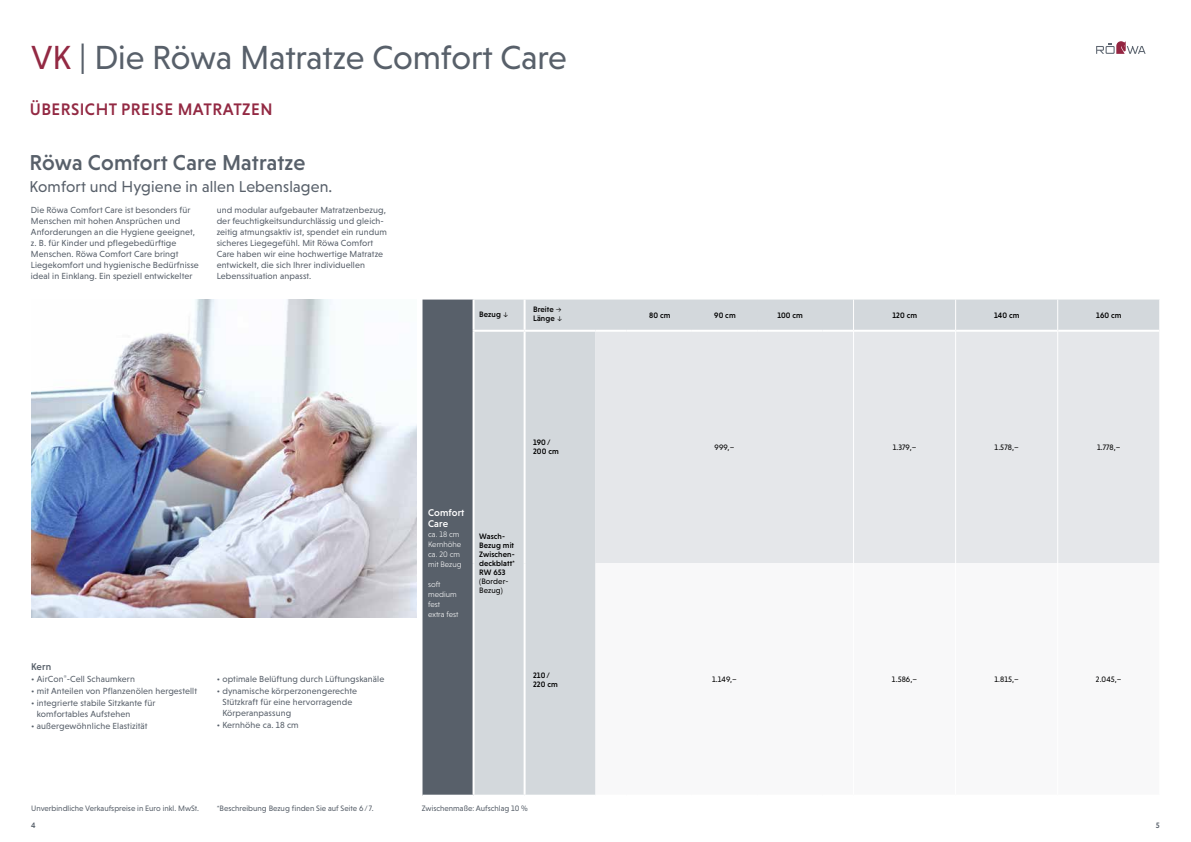
<style>
.page{position:relative;width:1191px;height:842px;background:#fff}
.page>*{position:absolute;margin:0;border:0;box-sizing:border-box;transform-origin:0 0}
.t1{font:34px "Niveau Grotesk";letter-spacing:-.005em;color:#58606a}
.t2{font:500 22px "Niveau Grotesk";letter-spacing:.005em;color:#58606a}
.t3{font:500 17px "Niveau Grotesk";letter-spacing:.03em;color:#932943}
.t4{font:16px "Niveau Grotesk";letter-spacing:.01em;color:#58606a}
.t5{font:500 10px/11px "Niveau Grotesk";letter-spacing:.01em;color:#fff}
.t6{font:500 10px "Niveau Grotesk";color:#58606a}
.t7{font:9px/11px "Niveau Grotesk";letter-spacing:.01em;color:#58606a}
.t8{font:8px "Niveau Grotesk";color:#58606a}
.t9{font:500 8px/9px "Niveau Grotesk";letter-spacing:.01em;color:#000}
.t10{font:8px/9px "Niveau Grotesk";letter-spacing:.01em;color:#000}
.t11{font:300 8px/10px "Niveau Grotesk";color:#fff}
.t12{font:500 8px "Niveau Grotesk";color:#58606a}
.s1{color:#932943}
.s2{font-weight:400}
</style>
<div class="page">
<svg style="left:1096px;top:41px;width:49px;height:13px"></svg>
<img style="left:31px;top:300px;width:386px;height:318px">
<div style="left:422px;top:300px;width:50px;height:495px;background:#58606a"></div>
<div style="left:474px;top:300px;width:685px;height:495px;background:#d3d8dc"></div>
<div style="left:595px;top:332px;width:564px;height:231px;background:#e5e7ea"></div>
<svg style="left:595px;top:563px;width:564px;height:232px"></svg>
<hr style="left:595px;top:330px;width:31px;height:2px;background:#fff">
<hr style="left:626px;top:330px;width:66px;height:2px;background:#fff">
<hr style="left:692px;top:330px;width:65px;height:2px;background:#fff">
<hr style="left:757px;top:330px;width:65px;height:2px;background:#fff">
<hr style="left:822px;top:330px;width:31px;height:2px;background:#fff">
<hr style="left:854px;top:330px;width:101px;height:2px;background:#fff">
<hr style="left:956px;top:330px;width:101px;height:2px;background:#fff">
<hr style="left:1058px;top:330px;width:101px;height:2px;background:#fff">
<hr style="left:472px;top:330px;width:52px;height:2px;background:#fff">
<hr style="left:524px;top:330px;width:71px;height:2px;background:#fff">
<hr style="left:523px;top:300px;width:2px;height:30px;background:#fff">
<hr style="left:523px;top:332px;width:2px;height:231px;background:#fff">
<hr style="left:523px;top:563px;width:2px;height:232px;background:#fff">
<hr style="left:853px;top:300px;width:1px;height:31px;background:#fff">
<hr style="left:955px;top:300px;width:1px;height:31px;background:#fff">
<hr style="left:853px;top:331px;width:1px;height:232px;background:#fff">
<hr style="left:853px;top:563px;width:1px;height:232px;background:#fff">
<hr style="left:955px;top:331px;width:1px;height:232px;background:#fff">
<hr style="left:955px;top:563px;width:1px;height:232px;background:#fff">
<hr style="left:1057px;top:300px;width:1px;height:31px;background:#fff">
<hr style="left:1057px;top:331px;width:1px;height:232px;background:#fff">
<hr style="left:1057px;top:563px;width:1px;height:232px;background:#fff">
<h1 class="t1" style="left:31px;top:38px;width:537px"><span class="s1">VK</span> | Die Röwa Matratze Comfort Care</h1>
<h3 class="t3" style="left:30px;top:99px;width:244px">ÜBERSICHT PREISE MATRATZEN</h3>
<h2 class="t2" style="left:30px;top:150px;width:277px">Röwa Comfort Care Matratze</h2>
<h3 class="t4" style="left:30px;top:178px;width:304px">Komfort und Hygiene in allen Lebenslagen.</h3>
<p class="t7" style="left:31px;top:205px;width:169px">Die Röwa Comfort Care ist besonders für Menschen mit hohen Ansprüchen und Anforderungen an die Hygiene geeignet, z. B. für Kinder und pflegebedürftige Menschen. Röwa Comfort Care bringt Liegekomfort und hygienische Bedürfnisse ideal in Einklang. Ein speziell entwickelter</p>
<p class="t7" style="left:217px;top:204px;width:172px">und modular aufgebauter Matratzenbezug, der feuchtigkeitsundurchlässig und gleich&shy;zeitig atmungsaktiv ist, spendet ein rundum sicheres Liegegefühl. Mit Röwa Comfort Care haben wir eine hochwertige Matratze entwickelt, die sich Ihrer individuellen Lebenssituation anpasst.</p>
<p class="t9" style="left:479px;top:309px;width:31px">Bezug <span class="s2">↓</span></p>
<p class="t9" style="left:533px;top:305px;width:31px">Breite <span class="s2">→<br></span>Länge <span class="s2">↓</span></p>
<p class="t9" style="left:649px;top:311px;width:23px">80 cm</p>
<p class="t9" style="left:714px;top:311px;width:23px">90 cm</p>
<p class="t9" style="left:777px;top:311px;width:27px">100 cm</p>
<p class="t9" style="left:892px;top:311px;width:26px">120 cm</p>
<p class="t9" style="left:994px;top:311px;width:27px">140 cm</p>
<p class="t9" style="left:1096px;top:311px;width:27px">160 cm</p>
<p class="t6" style="left:31px;top:661px;width:22px">Kern</p>
<p class="t7" style="left:31px;top:673px;width:105px">• AirCon<sup>®</sup>-Cell Schaumkern</p>
<p class="t7" style="left:31px;top:685px;width:167px">• mit Anteilen von Pflanzenölen hergestellt</p>
<p class="t7" style="left:37px;top:698px;width:120px;text-indent:-6px">• integrierte stabile Sitzkante für komfortables Aufstehen</p>
<p class="t7" style="left:31px;top:721px;width:118px">• außergewöhnliche Elastizität</p>
<p class="t7" style="left:217px;top:673px;width:169px">• optimale Belüftung durch Lüftungskanäle</p>
<p class="t7" style="left:222px;top:685px;width:136px;text-indent:-6px">• dynamische körperzonengerechte<br>Stützkraft für eine hervorragende<br>Körperanpassung</p>
<p class="t7" style="left:217px;top:719px;width:84px">• Kernhöhe ca. 18 cm</p>
<p class="t8" style="left:31px;top:803px;width:169px">Unverbindliche Verkaufspreise in Euro inkl. MwSt.</p>
<p class="t8" style="left:217px;top:803px;width:158px">*Beschreibung Bezug finden Sie auf Seite 6/ 7.</p>
<p class="t9" style="left:533px;top:438px;width:27px">190/<br>200 cm</p>
<p class="t10" style="left:714px;top:443px;width:21px">999,–</p>
<p class="t10" style="left:892px;top:443px;width:25px">1.379,–</p>
<p class="t10" style="left:994px;top:443px;width:26px">1.578,–</p>
<p class="t10" style="left:1097px;top:443px;width:25px">1.778,–</p>
<p class="t5" style="left:428px;top:507px;width:38px">Comfort<br>Care</p>
<p class="t11" style="left:428px;top:530px;width:35px">ca. 18 cm<br>Kernhöhe ca. 20 cm mit Bezug</p>
<p class="t11" style="left:428px;top:580px;width:32px">soft medium fest extra fest</p>
<p class="t9" style="left:479px;top:532px;width:37px">Wasch-<br>Bezug mit<br>Zwischen&shy;deckblatt*<br>RW 653</p>
<p class="t10" style="left:479px;top:577px;width:31px">(Border-<br>Bezug)</p>
<p class="t9" style="left:533px;top:671px;width:26px">210/<br>220 cm</p>
<p class="t10" style="left:712px;top:675px;width:26px">1.149,–</p>
<p class="t10" style="left:892px;top:675px;width:27px">1.586,–</p>
<p class="t10" style="left:994px;top:675px;width:26px">1.815,–</p>
<p class="t10" style="left:1096px;top:675px;width:27px">2.045,–</p>
<p class="t8" style="left:422px;top:803px;width:107px">Zwischenmaße: Aufschlag 10 %</p>
<p class="t12" style="left:31px;top:820px;width:6px">4</p>
<p class="t12" style="left:1155px;top:820px;width:5px">5</p>
</div>
